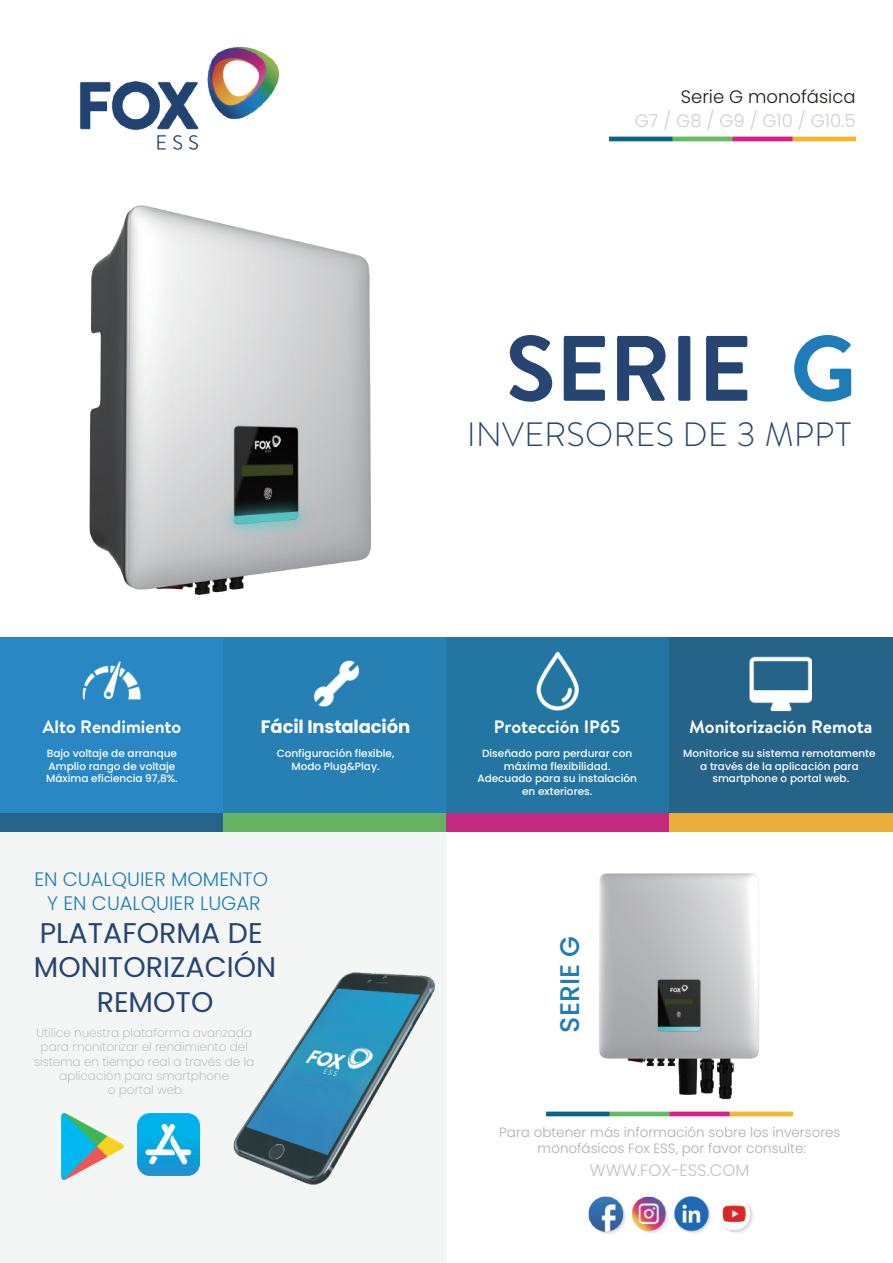
<style>
.page{position:relative;width:893px;height:1263px;background:#fff}
.page>*{position:absolute;margin:0;border:0;box-sizing:border-box;transform-origin:0 0}
.t1{font:700 92.7px "Brandon Text";color:#264572}
.t2{font:300 33.75px "Brandon Text";letter-spacing:.015em;color:#264572}
.t3{font:28.5px/34.2px "Poppins";color:#264572;text-align:center}
.t4{font:500 27px "Poppins";color:#1e7cb8}
.t5{font:300 19.5px/23.4px "Poppins";color:#1e7cb8;text-align:center}
.t6{font:700 18px "Brandon Text";color:#fff}
.t7{font:300 18px "Poppins";color:#cdcfd0}
.t8{font:300 18px "Poppins";color:#221713}
.t9{font:700 18px "Poppins";letter-spacing:-.01em;color:#fff}
.t10{font:300 16.5px "Poppins";color:#bfc2c3}
.t11{font:300 13.5px/16.2px "Poppins";color:#acaeb1;text-align:center}
.t12{font:200 12px/14.4px "Poppins";color:#acaeb1;text-align:center}
.t13{font:500 10.5px/12.6px "Poppins";color:#fff;text-align:center}
.s1{color:#1e7cb8}
</style>
<div class="page">
<div style="left:0;top:823px;width:446px;height:440px;background:#f4f6f5"></div>
<img style="left:608px;top:136px;width:249px;height:6px">
<img style="left:599px;top:873px;width:160px;height:227px">
<div style="left:0;top:637px;width:223px;height:176px;background:#2988c3"></div>
<div style="left:223px;top:637px;width:223px;height:176px;background:#2680b3"></div>
<div style="left:446px;top:637px;width:224px;height:176px;background:#2376a1"></div>
<div style="left:670px;top:637px;width:223px;height:176px;background:#266389"></div>
<div style="left:0;top:813px;width:223px;height:18px;background:#27648b"></div>
<div style="left:223px;top:813px;width:223px;height:18px;background:#66b263"></div>
<div style="left:446px;top:813px;width:224px;height:18px;background:#c52982"></div>
<div style="left:670px;top:813px;width:223px;height:18px;background:#e8ae39"></div>
<img style="left:750px;top:656px;width:62px;height:56px">
<img style="left:536px;top:651px;width:42px;height:60px">
<img style="left:313px;top:660px;width:46px;height:47px">
<img style="left:83px;top:661px;width:58px;height:39px">
<img style="left:89px;top:205px;width:282px;height:390px">
<img style="left:80px;top:47px;width:199px;height:102px">
<img style="left:233px;top:972px;width:202px;height:213px">
<img style="left:62px;top:1113px;width:62px;height:67px">
<img style="left:138px;top:1113px;width:62px;height:62px">
<img style="left:545px;top:1111px;width:249px;height:6px">
<img style="left:588px;top:1196px;width:165px;height:38px">
<h3 class="t8" style="left:681px;top:86px;width:176px">Serie G monofásica</h3>
<h3 class="t7" style="left:635px;top:110px;width:222px">G7 / G8 / G9 / G10 / G10.5</h3>
<h1 class="t1" style="left:505px;top:304px;width:353px">SERIE <span class="s1">G</span></h1>
<h2 class="t2" style="left:467px;top:411px;width:386px">INVERSORES DE 3 MPPT</h2>
<h3 class="t6" style="left:42px;top:714px;width:140px">Alto Rendimiento</h3>
<p class="t13" style="left:46px;top:747px;width:133px;text-align:left">Bajo voltaje de arranque<br>Amplio rango de voltaje<br>Máxima eficiencia 97,8%.</p>
<h3 class="t9" style="left:261px;top:716px;width:151px">Fácil Instalación</h3>
<p class="t13" style="left:277px;top:747px;width:119px">Configuración flexible,<br>Modo Plug&amp;Play.</p>
<h3 class="t5" style="left:34px;top:868px;width:235px">EN CUALQUIER MOMENTO<br>Y EN CUALQUIER LUGAR</h3>
<h3 class="t3" style="left:34px;top:916px;width:244px">PLATAFORMA DE<br>MONITORIZACIÓN<br>REMOTO</h3>
<p class="t12" style="left:34px;top:1025px;width:221px">Utilice nuestra plataforma avanzada para monitorizar el rendimiento del sistema en tiempo real a través de la aplicación para smartphone<br>o portal web.</p>
<h3 class="t6" style="left:494px;top:714px;width:128px">Protección IP65</h3>
<h3 class="t6" style="left:689px;top:714px;width:185px">Monitorización Remota</h3>
<p class="t13" style="left:477px;top:747px;width:161px">Diseñado para perdurar con máxima flexibilidad.<br>Adecuado para su instalación en exteriores.</p>
<p class="t13" style="left:683px;top:747px;width:194px">Monitorice su sistema remotamente a través de la aplicación para smartphone o portal web.</p>
<h3 class="t4" style="left:554px;top:1033px;width:98px;rotate:-90deg">SERIE G</h3>
<p class="t11" style="left:499px;top:1124px;width:343px">Para obtener más información sobre los inversores monofásicos Fox ESS, por favor consulte:</p>
<h3 class="t10" style="left:590px;top:1161px;width:161px">WWW.FOX-ESS.COM</h3>
</div>
